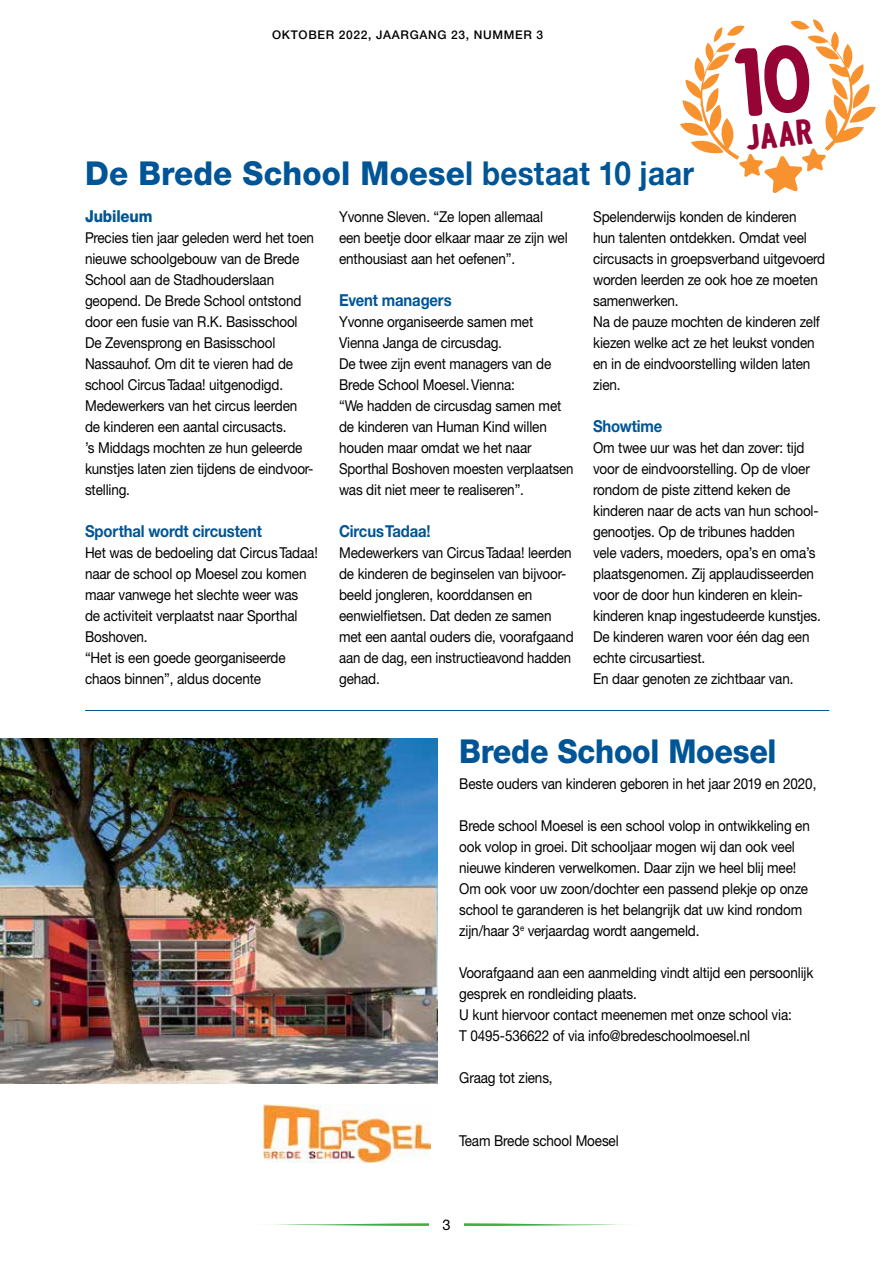
<style>
.page{position:relative;width:893px;height:1263px;background:#fff}
.page>*{position:absolute;margin:0;border:0;box-sizing:border-box;transform-origin:0 0}
.t1{font:34.5px "Bushcraft one";color:#950435;scale:.95 1}
.t2{font:800 33px "Helvetica Neue CE";letter-spacing:-.01em;color:#005596;scale:.95 1}
.t3{font:800 33px "Helvetica Neue CE";letter-spacing:-.01em;color:#005596;scale:.92 1}
.t4{font:700 16.5px "Helvetica Neue CE";letter-spacing:-.01em;color:#005596;scale:.9 1}
.t5{font:800 16.5px "Helvetica Neue CE";letter-spacing:-.01em;color:#005596;scale:.9 1}
.t6{font:15px/21px "Helvetica Neue CE";letter-spacing:-.01em;color:#000;scale:.9 1}
.t7{font:14.7px "Helvetica Neue CE";color:#000}
.t8{font:500 12px "Helvetica Neue CE";letter-spacing:.055em;color:#000}
.s1{font-weight:700}
</style>
<div class="page">
<svg style="left:270px;top:1223px;width:352px;height:3px"></svg>
<div style="left:429px;top:1212px;width:34px;height:36px;background:#fff"></div>
<img style="left:264px;top:1104px;width:167px;height:58px">
<img style="left:0;top:738px;width:438px;height:345px">
<hr style="left:85px;top:710px;width:744px;height:1px;background:#005596">
<svg style="left:680px;top:19px;width:196px;height:174px"></svg>
<p class="t8" style="left:272px;top:28px;width:148px">OKTOBER 2022, JAARGANG</p>
<p class="t8" style="left:451px;top:28px;width:34px">23, NUMM</p>
<p class="t8" style="left:515px;top:28px;width:29px">ER 3</p>
<h1 class="t1" style="left:745px;top:123px;width:72px;rotate:-5deg">jaar</h1>
<h2 class="t2" style="left:85px;top:153px;width:642px">De Brede School Moese<span class="s1">l bestaat 10 jaar</span></h2>
<p class="t5" style="left:85px;top:206px;width:76px">Jubileum</p>
<p class="t6" style="left:85px;top:227px;width:256px">Precies tien jaar geleden werd het toen nieuwe schoolgebouw van de Brede<br>School aan de Stadhouderslaan geopend. De Brede School ontstond door een fusie van R.K. Basisschool<br>De Zevensprong en Basisschool<br>Nassauhof. Om dit te vieren had de school Circus Tadaa! uitgenodigd.<br>Medewerkers van het circus leerden de kinderen een aantal circusacts.<br>’s Middags mochten ze hun geleerde kunstjes laten zien tijdens de eindvoor&shy;stelling.</p>
<p class="t4" style="left:85px;top:521px;width:198px">Sporthal wordt circustent</p>
<p class="t6" style="left:85px;top:542px;width:260px">Het was de bedoeling dat Circus Tadaa! naar de school op Moesel zou komen maar vanwege het slechte weer was<br>de activiteit verplaatst naar Sporthal<br>Boshoven.<br>“Het is een goede georganiseerde chaos binnen”, aldus docente</p>
<p class="t6" style="left:339px;top:206px;width:255px">Yvonne Sleven. “Ze lopen allemaal een beetje door elkaar maar ze zijn wel enthousiast aan het oefenen”.</p>
<p class="t4" style="left:339px;top:290px;width:127px">Event managers</p>
<p class="t6" style="left:339px;top:311px;width:262px">Yvonne organiseerde samen met<br>Vienna Janga de circusdag.<br>De twee zijn event managers van de<br>Brede School Moesel. Vienna:<br>“We hadden de circusdag samen met de kinderen van Human Kind willen houden maar omdat we het naar<br>Sporthal Boshoven moesten verplaatsen was dit niet meer te realiseren”.</p>
<p class="t4" style="left:339px;top:521px;width:103px">Circus Tadaa!</p>
<p class="t6" style="left:339px;top:542px;width:262px">Medewerkers van Circus Tadaa! leerden de kinderen de beginselen van bijvoor&shy;beeld jongleren, koorddansen en eenwielfietsen. Dat deden ze samen met een aantal ouders die, voorafgaand aan de dag, een instructieavond hadden gehad.</p>
<p class="t6" style="left:593px;top:206px;width:259px">Spelenderwijs konden de kinderen<br>hun talenten ontdekken. Omdat veel circusacts in groepsverband uitgevoerd worden leerden ze ook hoe ze moeten samenwerken.<br>Na de pauze mochten de kinderen zelf kiezen welke act ze het leukst vonden en in de eindvoorstelling wilden laten zien.</p>
<p class="t4" style="left:593px;top:416px;width:79px">Showtime</p>
<p class="t6" style="left:593px;top:437px;width:255px">Om twee uur was het dan zover: tijd voor de eindvoorstelling. Op de vloer rondom de piste zittend keken de kinderen naar de acts van hun school&shy;genootjes. Op de tribunes hadden vele vaders, moeders, opa’s en oma’s plaatsgenomen. Zij applaudisseerden voor de door hun kinderen en klein&shy;kinderen knap ingestudeerde kunstjes.<br>De kinderen waren voor één dag een echte circusartiest.<br>En daar genoten ze zichtbaar van.</p>
<h2 class="t3" style="left:459px;top:731px;width:346px">Brede School Moesel</h2>
<p class="t6" style="left:459px;top:773px;width:398px">Beste ouders van kinderen geboren in het jaar 2019 en 2020,</p>
<p class="t6" style="left:459px;top:815px;width:391px">Brede school Moesel is een school volop in ontwikkeling en ook volop in groei. Dit schooljaar mogen wij dan ook veel nieuwe kinderen verwelkomen. Daar zijn we heel blij mee!<br>Om ook voor uw zoon/dochter een passend plekje op onze school te garanderen is het belangrijk dat uw kind rondom zijn/haar 3<sup>e</sup> verjaardag wordt aangemeld.</p>
<p class="t6" style="left:459px;top:962px;width:395px">Voorafgaand aan een aanmelding vindt altijd een persoonlijk gesprek en rondleiding plaats.<br>U kunt hiervoor contact meenemen met onze school via:<br>T 0495-536622 of via info@bredeschoolmoesel.nl</p>
<p class="t6" style="left:459px;top:1067px;width:105px">Graag tot ziens,</p>
<p class="t6" style="left:459px;top:1130px;width:179px">Team Brede school Moesel</p>
<p class="t7" style="left:442px;top:1216px;width:10px">3</p>
</div>
